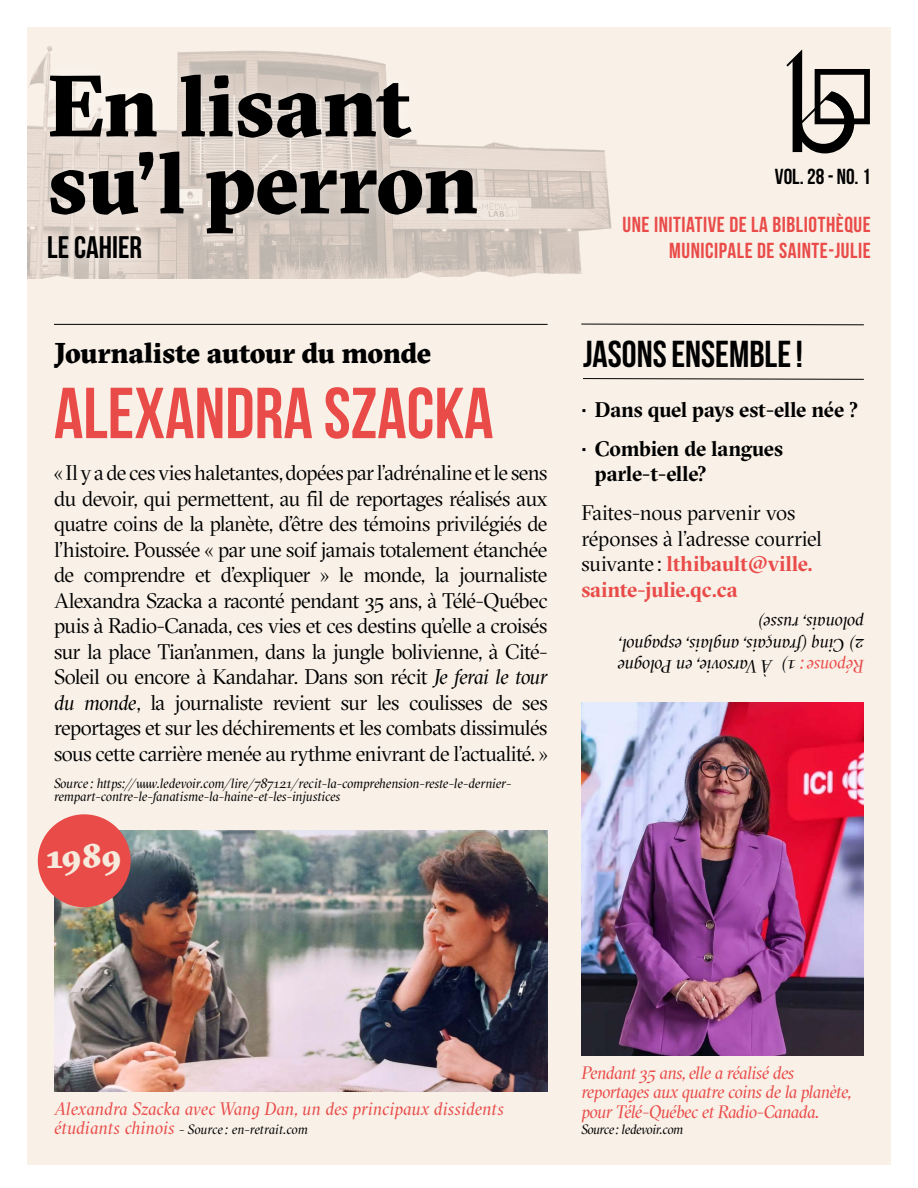
<style>
.page{position:relative;width:918px;height:1188px;background:#fff}
.page>*{position:absolute;margin:0;border:0;box-sizing:border-box;transform-origin:0 0}
.t1{font:900 86.7px/76.9px "GT Sectra";color:#000}
.t2{font:72px "Bebas Neue";color:#e94b49}
.t3{font:37.5px "Bebas Neue";color:#000}
.t4{font:900 34.05px "GT Sectra";color:#f5eadb}
.t5{font:31.2px "Bebas Neue";color:#000}
.t6{font:900 28.5px "GT Sectra";letter-spacing:-.015em;color:#000}
.t7{font:21.75px/26.1px "Bebas Neue";letter-spacing:.025em;color:#e94b49;text-align:right}
.t8{font:21.75px "Bebas Neue";color:#000}
.t9{font:21px/25.5px "GT Sectra Fine";letter-spacing:-.02em;color:#000}
.t10{font:700 21px/25.5px "GT Sectra Fine";letter-spacing:-.01em;color:#000}
.t11{font:italic 18px/19.5px "GT Sectra Fine";letter-spacing:-.02em;color:#e94b49}
.t12{font:italic 18px/21.6px "GT Sectra Fine";letter-spacing:-.005em;color:#000}
.t13{font:italic 18px "GT Sectra Fine";letter-spacing:.005em;color:#e94b49}
.t14{font:italic 13.5px/13.5px "GT Sectra Fine";letter-spacing:-.01em;color:#000}
.t15{font:italic 13.5px "GT Sectra Fine";letter-spacing:-.03em;color:#000}
.s1{font-style:italic}
.s2{font-weight:700;color:#e94b49}
.s3{color:#e94b49}
.s4{font-size:18px;color:#e94b49}
</style>
<div class="page">
<div style="left:27px;top:27px;width:864px;height:1137px;background:#f9f1e8"></div>
<img style="left:27px;top:46px;width:585px;height:233px">
<div style="left:33px;top:59px;width:459px;height:215px;background:#fff;opacity:.34"></div>
<svg style="left:786px;top:49px;width:84px;height:104px"></svg>
<svg style="left:583px;top:378px;width:281px;height:2px"></svg>
<svg style="left:581px;top:323px;width:283px;height:3px"></svg>
<hr style="left:54px;top:324px;width:494px;height:1px;background:#000">
<img style="left:54px;top:830px;width:494px;height:261px">
<img style="left:581px;top:702px;width:283px;height:354px">
<div style="left:38px;top:814px;width:93px;height:93px;background:#e94b49;border-radius:50%"></div>
<h1 class="t1" style="left:47px;top:66px;width:433px">En lisant su’l perron</h1>
<h3 class="t5" style="left:47px;top:230px;width:96px">LE CAHIER</h3>
<h3 class="t6" style="left:54px;top:334px;width:379px">Journaliste autour du monde</h3>
<h2 class="t2" style="left:54px;top:374px;width:441px">ALEXANDRA SZACKA</h2>
<p class="t9" style="left:54px;top:460px;width:495px;text-align:justify">« Il y a de ces vies haletantes, dopées par l’adrénaline et le sens du devoir, qui permettent, au fil de reportages réalisés aux quatre coins de la planète, d’être des témoins privilégiés de l’histoire. Poussée « par une soif jamais totalement étanchée de comprendre et d’expliquer » le monde, la journaliste Alexandra Szacka a raconté pendant 35 ans, à Télé-Québec puis à Radio-Canada, ces vies et ces destins qu’elle a croisés sur la place Tian’anmen, dans la jungle bolivienne, à Cité-Soleil ou encore à Kandahar. Dans son récit <span class="s1">Je ferai le tour du monde</span>, la journaliste revient sur les coulisses de ses reportages et sur les déchirements et les combats dissimulés sous cette carrière menée au rythme enivrant de l’actualité. »</p>
<p class="t14" style="left:54px;top:776px;width:459px">Source : https://www.ledevoir.com/lire/787121/recit-la-comprehension-reste-le-dernier&shy;rempart-contre-le-fanatisme-la-haine-et-les-injustices</p>
<h3 class="t4" style="left:47px;top:834px;width:77px">1989</h3>
<p class="t8" style="left:775px;top:164px;width:97px">VOL. 28 - NO. 1</p>
<p class="t7" style="left:623px;top:211px;width:250px">UNE INITIATIVE DE LA BIBLIOTHÈQUE<br>MUNICIPALE DE SAINTE-JULIE</p>
<h3 class="t3" style="left:583px;top:333px;width:221px">JASONSENSEMBLE!</h3>
<p class="t10" style="left:581px;top:396px;width:279px">• Dans quel pays est-elle née ?</p>
<p class="t10" style="left:595px;top:435px;width:190px;text-indent:-14px">• Combien de langues parle-t-elle?</p>
<p class="t9" style="left:581px;top:500px;width:242px">Faites-nous parvenir vos réponses à l’adresse courriel suivante : <span class="s2">lthibault@ville. sainte-julie.qc.ca</span></p>
<p class="t12" style="left:864px;top:656px;width:247px;rotate:-180deg">2) Cinq (français, anglais, espagnol, polonais, russe)</p>
<p class="t12" style="left:864px;top:678px;width:248px;rotate:-180deg"><span class="s3">Réponse:</span> 1) À Varsovie, en Pologne</p>
<p class="t13" style="left:54px;top:1097px;width:451px">Alexandra Szacka avec Wang Dan, un des principaux dissidents</p>
<p class="t14" style="left:54px;top:1122px;width:255px"><span class="s4">étudiants chinois</span> - Source : en-retrait.com</p>
<p class="t11" style="left:581px;top:1062px;width:272px">Pendant 35 ans, elle a réalisé des reportages aux quatre coins de la planète, pour Télé-Québec et Radio-Canada.</p>
<p class="t15" style="left:581px;top:1121px;width:103px">Source: ledevoir.com</p>
</div>
